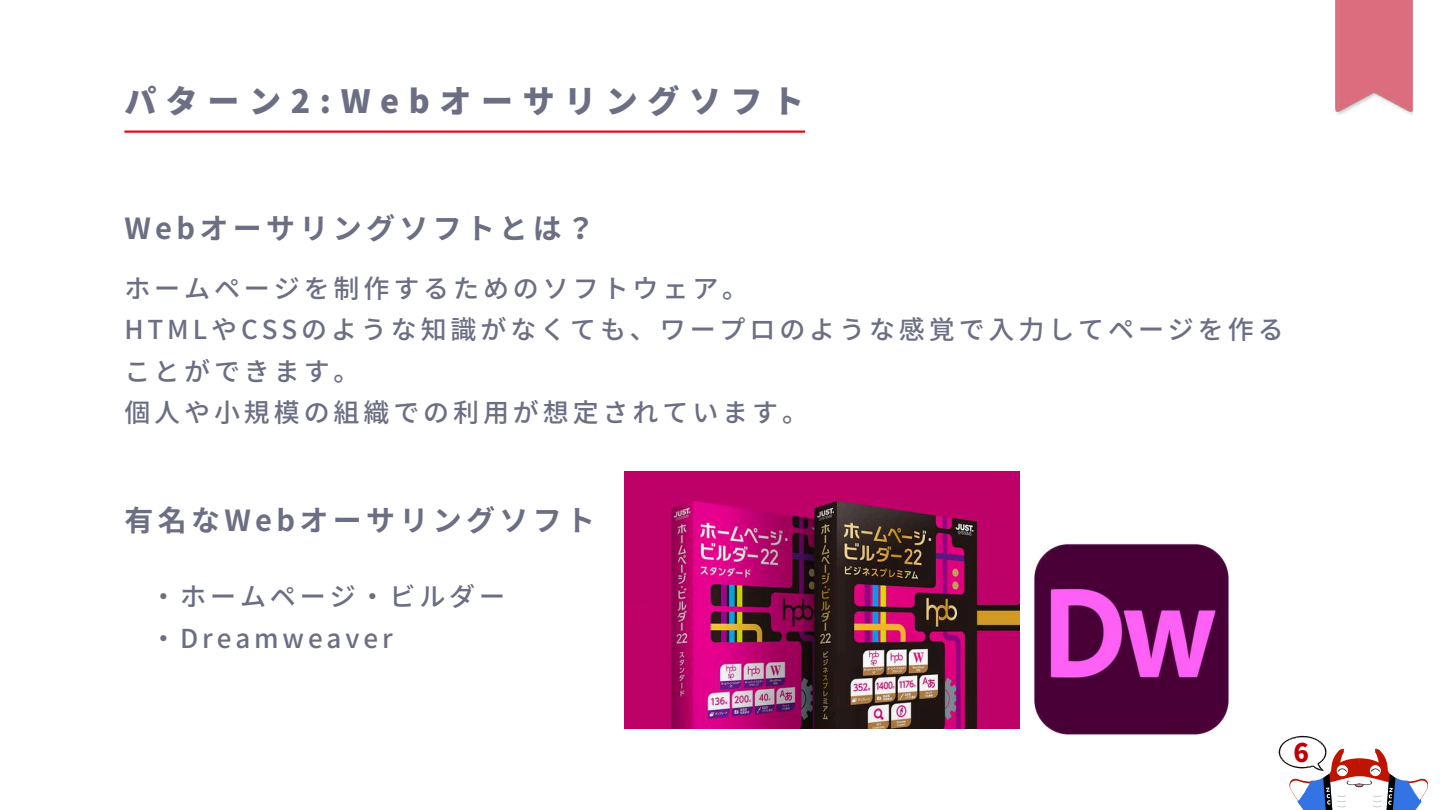
<style>
.page{position:relative;width:1440px;height:810px;background:#fff}
.page>*{position:absolute;margin:0;border:0;box-sizing:border-box;transform-origin:0 0}
.t1{font:900 32px "Noto Sans JP";letter-spacing:.3em;color:#6c6f84}
.t2{font:700 29px "Noto Sans JP";letter-spacing:.15em;color:#6c6f84}
.t3{font:500 26px/41.2px "Noto Sans JP";letter-spacing:.15em;color:#6c6f84}
.t4{font:900 25.6px "Noto Sans JP";color:#bd0006}
</style>
<div class="page">
<img style="left:1336px;top:0;width:76px;height:115px">
<img style="left:625px;top:471px;width:395px;height:258px">
<img style="left:1034px;top:543px;width:195px;height:192px">
<svg style="left:1279px;top:736px;width:150px;height:74px"></svg>
<hr style="left:124px;top:131px;width:681px;height:2px;background:#da1319">
<p class="t1" style="left:124px;top:76px;width:681px">パターン2:Webオーサリングソフト</p>
<p class="t2" style="left:124px;top:205px;width:472px">Webオーサリングソフトとは？</p>
<p class="t3" style="left:124px;top:267px;width:1161px">ホームページを制作するためのソフトウェア。<br>HTMLやCSSのような知識がなくても、ワープロのような感覚で入力してページを作ることができます。<br>個人や小規模の組織での利用が想定されています。</p>
<p class="t2" style="left:124px;top:497px;width:472px">有名なWebオーサリングソフト</p>
<p class="t3" style="left:150px;top:575px;width:356px">・ホームページ・ビルダー・Dreamweaver</p>
<p class="t4" style="left:1293px;top:732px;width:17px">6</p>
</div>
